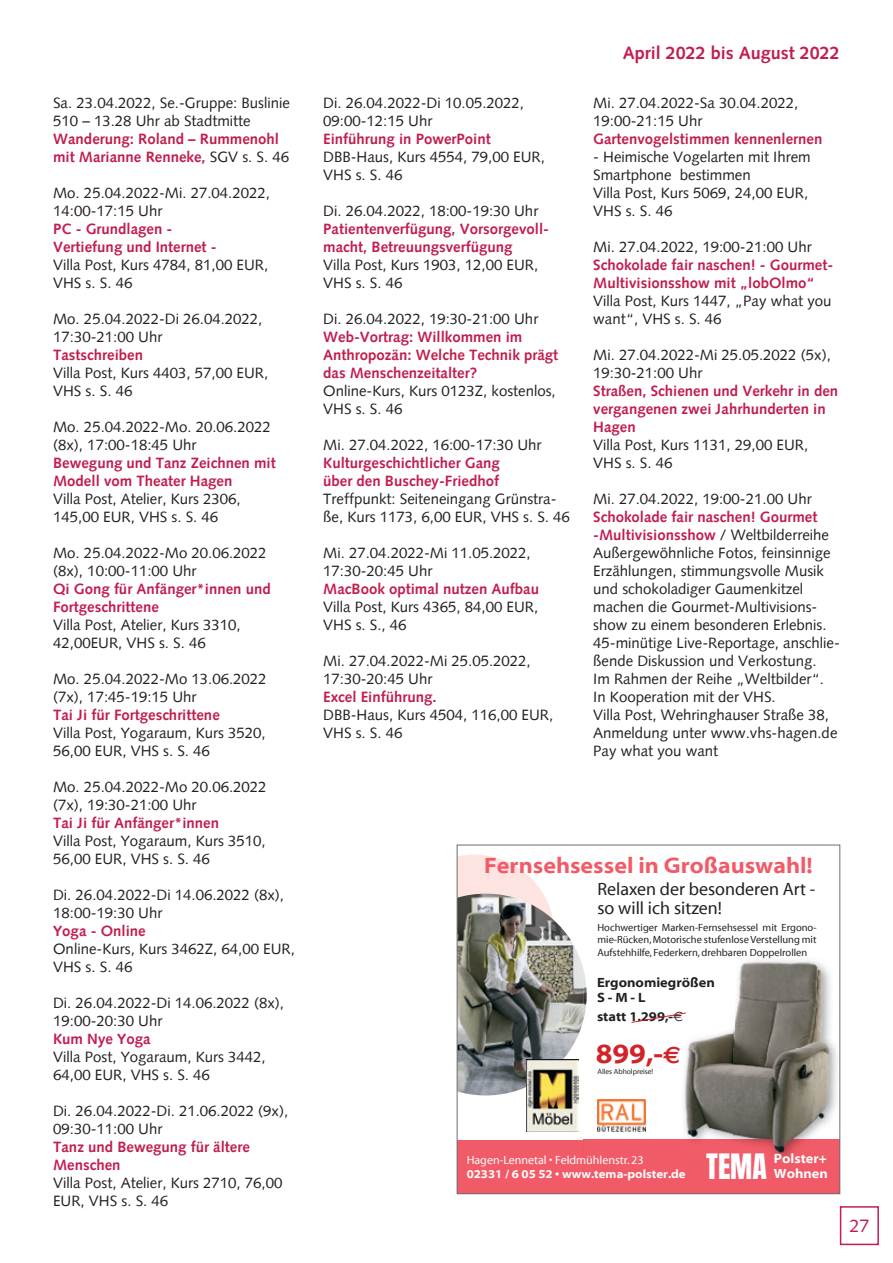
<style>
.page{position:relative;width:893px;height:1263px;background:#fff}
.page>*{position:absolute;margin:0;border:0;box-sizing:border-box;transform-origin:0 0}
.t1{font:28.2px "Myriad Bold 2";color:#d1232a}
.t2{font:22.5px "Myriad Bold 2";color:#f05b67}
.t3{font:18px/19.5px "Myriad";color:#231f20}
.t4{font:700 18px "Syntax";color:#c11e4e}
.t5{font:18px "Syntax";color:#c11e4e}
.t6{font:15px/18px "Syntax";color:#231f20}
.t7{font:700 15px/18px "Syntax";color:#c11e4e}
.t8{font:13.5px/15px "Myriad Bold 2";color:#231f20}
.t9{font:13.35px/14.7px "Myriad Bold 2";color:#fff;text-align:right}
.t10{font:12px "Myriad";color:#fff}
.t11{font:12px "Myriad Bold 2";color:#fff}
.t12{font:10.5px/12.6px "Myriad";color:#231f20;text-align:justify}
.t13{font:7.5px "Myriad";color:#231f20}
.s1{font-weight:400;color:#231f20}
.s2{font-weight:700;color:#c11e4e}
.s3{font-family:"Euro Sans"}
.s4{font-family:"Euro Sans";font-weight:700;font-size:23.7px}
.s5{font-family:"Anton";font-size:29.7px}
</style>
<div class="page">
<div style="left:840px;top:1206px;width:39px;height:39px;border:2px solid #c11e4e"></div>
<svg style="left:459px;top:855px;width:84px;height:39px"></svg>
<img style="left:459px;top:894px;width:125px;height:201px">
<div style="left:457px;top:1140px;width:383px;height:53px;background:#f05b67"></div>
<img style="left:584px;top:1139px;width:51px;height:1px">
<img style="left:635px;top:1139px;width:46px;height:1px">
<img style="left:584px;top:973px;width:3px;height:44px">
<img style="left:692px;top:1140px;width:112px;height:18px">
<img style="left:681px;top:960px;width:157px;height:180px">
<svg style="left:631px;top:1012px;width:56px;height:11px"></svg>
<img style="left:527px;top:1059px;width:51px;height:72px">
<img style="left:597px;top:1099px;width:49px;height:33px">
<div style="left:457px;top:845px;width:383px;height:349px;border:1px solid #6c6d70"></div>
<p class="t6" style="left:53px;top:95px;width:238px">Sa. 23.04.2022, Se.-Gruppe: Buslinie<br>510 – 13.28 Uhr ab Stadtmitte</p>
<p class="t7" style="left:53px;top:131px;width:237px">Wanderung: Roland – Rummenohl mit Marianne Renneke, <span class="s1">SGV s. S. 46</span></p>
<p class="t6" style="left:53px;top:185px;width:218px">Mo. 25.04.2022-Mi. 27.04.2022,<br>14:00-17:15 Uhr</p>
<p class="t7" style="left:53px;top:221px;width:165px">PC - Grundlagen -<br>Vertiefung und Internet -</p>
<p class="t6" style="left:53px;top:257px;width:217px">Villa Post, Kurs 4784, 81,00 EUR,<br>VHS s. S. 46</p>
<p class="t6" style="left:53px;top:311px;width:211px">Mo. 25.04.2022-Di 26.04.2022,<br>17:30-21:00 Uhr</p>
<p class="t7" style="left:53px;top:347px;width:91px">Tastschreiben</p>
<p class="t6" style="left:53px;top:365px;width:217px">Villa Post, Kurs 4403, 57,00 EUR,<br>VHS s. S. 46</p>
<p class="t6" style="left:53px;top:419px;width:219px">Mo. 25.04.2022-Mo. 20.06.2022 (8x), 17:00-18:45 Uhr</p>
<p class="t7" style="left:53px;top:455px;width:224px">Bewegung und Tanz Zeichnen mit<br>Modell vom Theater Hagen</p>
<p class="t6" style="left:53px;top:491px;width:189px">Villa Post, Atelier, Kurs 2306,<br>145,00 EUR, VHS s. S. 46</p>
<p class="t6" style="left:53px;top:545px;width:215px">Mo. 25.04.2022-Mo 20.06.2022 (8x), 10:00-11:00 Uhr</p>
<p class="t7" style="left:53px;top:581px;width:219px">Qi Gong für Anfänger*innen und<br>Fortgeschrittene</p>
<p class="t6" style="left:53px;top:617px;width:189px">Villa Post, Atelier, Kurs 3310,<br>42,00EUR, VHS s. S. 46</p>
<p class="t6" style="left:53px;top:671px;width:215px">Mo. 25.04.2022-Mo 13.06.2022 (7x), 17:45-19:15 Uhr</p>
<p class="t7" style="left:53px;top:707px;width:168px">Tai Ji für Fortgeschrittene</p>
<p class="t6" style="left:53px;top:725px;width:214px">Villa Post, Yogaraum, Kurs 3520,<br>56,00 EUR, VHS s. S. 46</p>
<p class="t6" style="left:53px;top:779px;width:215px">Mo. 25.04.2022-Mo 20.06.2022 (7x), 19:30-21:00 Uhr</p>
<p class="t7" style="left:53px;top:815px;width:167px">Tai Ji für Anfänger*innen</p>
<p class="t6" style="left:53px;top:833px;width:214px">Villa Post, Yogaraum, Kurs 3510,<br>56,00 EUR, VHS s. S. 46</p>
<p class="t6" style="left:53px;top:887px;width:232px">Di. 26.04.2022-Di 14.06.2022 (8x),<br>18:00-19:30 Uhr</p>
<p class="t7" style="left:53px;top:923px;width:94px">Yoga - Online</p>
<p class="t6" style="left:53px;top:941px;width:243px">Online-Kurs, Kurs 3462Z, 64,00 EUR,<br>VHS s. S. 46</p>
<p class="t6" style="left:53px;top:995px;width:232px">Di. 26.04.2022-Di 14.06.2022 (8x),<br>19:00-20:30 Uhr</p>
<p class="t7" style="left:53px;top:1031px;width:99px">Kum Nye Yoga</p>
<p class="t6" style="left:53px;top:1049px;width:214px">Villa Post, Yogaraum, Kurs 3442,<br>64,00 EUR, VHS s. S. 46</p>
<p class="t6" style="left:53px;top:1103px;width:237px">Di. 26.04.2022-Di. 21.06.2022 (9x),<br>09:30-11:00 Uhr</p>
<p class="t7" style="left:53px;top:1139px;width:198px">Tanz und Bewegung für ältere<br>Menschen</p>
<p class="t6" style="left:53px;top:1175px;width:231px">Villa Post, Atelier, Kurs 2710, 76,00<br>EUR, VHS s. S. 46</p>
<p class="t6" style="left:323px;top:95px;width:202px">Di. 26.04.2022-Di 10.05.2022,<br>09:00-12:15 Uhr</p>
<p class="t7" style="left:323px;top:131px;width:169px">Einführung in PowerPoint</p>
<p class="t6" style="left:323px;top:149px;width:223px">DBB-Haus, Kurs 4554, 79,00 EUR,<br>VHS s. S. 46</p>
<p class="t6" style="left:323px;top:203px;width:217px">Di. 26.04.2022, 18:00-19:30 Uhr</p>
<p class="t7" style="left:323px;top:221px;width:227px">Patientenverfügung, Vorsorgevoll&shy;macht, Betreuungsverfügung</p>
<p class="t6" style="left:323px;top:257px;width:217px">Villa Post, Kurs 1903, 12,00 EUR,<br>VHS s. S. 46</p>
<p class="t6" style="left:323px;top:311px;width:217px">Di. 26.04.2022, 19:30-21:00 Uhr</p>
<p class="t7" style="left:323px;top:329px;width:237px">Web-Vortrag: Willkommen im<br>Anthropozän: Welche Technik prägt das Menschenzeitalter?</p>
<p class="t6" style="left:323px;top:383px;width:234px">Online-Kurs, Kurs 0123Z, kostenlos,<br>VHS s. S. 46</p>
<p class="t6" style="left:323px;top:437px;width:220px">Mi. 27.04.2022, 16:00-17:30 Uhr</p>
<p class="t7" style="left:323px;top:455px;width:178px">Kulturgeschichtlicher Gang über den Buschey-Friedhof</p>
<p class="t6" style="left:323px;top:491px;width:248px">Treffpunkt: Seiteneingang Grünstra&shy;ße, Kurs 1173, 6,00 EUR, VHS s. S. 46</p>
<p class="t6" style="left:323px;top:545px;width:209px">Mi. 27.04.2022-Mi 11.05.2022,<br>17:30-20:45 Uhr</p>
<p class="t7" style="left:323px;top:581px;width:217px">MacBook optimal nutzen Aufbau</p>
<p class="t6" style="left:323px;top:599px;width:217px">Villa Post, Kurs 4365, 84,00 EUR,<br>VHS s. S., 46</p>
<p class="t6" style="left:323px;top:653px;width:209px">Mi. 27.04.2022-Mi 25.05.2022,<br>17:30-20:45 Uhr</p>
<p class="t7" style="left:323px;top:689px;width:115px">Excel Einführung.</p>
<p class="t6" style="left:323px;top:707px;width:232px">DBB-Haus, Kurs 4504, 116,00 EUR,<br>VHS s. S. 46</p>
<p class="t4" style="left:623px;top:44px;width:219px">April 2022 bis August 2022</p>
<p class="t6" style="left:593px;top:95px;width:207px">Mi. 27.04.2022-Sa 30.04.2022,<br>19:00-21:15 Uhr</p>
<p class="t7" style="left:593px;top:131px;width:231px">Gartenvogelstimmen kennenlernen</p>
<p class="t6" style="left:593px;top:149px;width:219px">- Heimische Vogelarten mit Ihrem<br>Smartphone bestimmen<br>Villa Post, Kurs 5069, 24,00 EUR,<br>VHS s. S. 46</p>
<p class="t6" style="left:593px;top:239px;width:220px">Mi. 27.04.2022, 19:00-21:00 Uhr</p>
<p class="t7" style="left:593px;top:257px;width:241px">Schokolade fair naschen! - Gourmet-<br>Multivisionsshow mit „lobOlmo“</p>
<p class="t6" style="left:593px;top:293px;width:240px">Villa Post, Kurs 1447, „Pay what you want“, VHS s. S. 46</p>
<p class="t6" style="left:593px;top:347px;width:239px">Mi. 27.04.2022-Mi 25.05.2022 (5x),<br>19:30-21:00 Uhr</p>
<p class="t7" style="left:593px;top:383px;width:247px">Straßen, Schienen und Verkehr in den vergangenen zwei Jahrhunderten in<br>Hagen</p>
<p class="t6" style="left:593px;top:437px;width:217px">Villa Post, Kurs 1131, 29,00 EUR,<br>VHS s. S. 46</p>
<p class="t6" style="left:593px;top:491px;width:220px">Mi. 27.04.2022, 19:00-21.00 Uhr</p>
<p class="t6" style="left:593px;top:509px;width:248px"><span class="s2">Schokolade fair naschen! Gourmet -Multivisionsshow</span> / Weltbilderreihe Außergewöhnliche Fotos, feinsinnige Erzählungen, stimmungsvolle Musik und schokoladiger Gaumenkitzel machen die Gourmet-Multivisions&shy;show zu einem besonderen Erlebnis.<br>45-minütige Live-Reportage, anschlie&shy;ßende Diskussion und Verkostung.<br>Im Rahmen der Reihe „Weltbilder“.<br>In Kooperation mit der VHS.<br>Villa Post, Wehringhauser Straße 38, Anmeldung unter www.vhs-hagen.de Pay what you want</p>
<h2 class="t2" style="left:484px;top:853px;width:330px">Fernsehsessel in Großauswahl!</h2>
<p class="t3" style="left:597px;top:880px;width:220px">Relaxen der besonderen Art - so will ich sitzen!</p>
<p class="t12" style="left:597px;top:921px;width:221px">Hochwertiger Marken-Fernsehsessel mit Ergono&shy;mie-Rücken, Motorische stufenlose Verstellung mit Aufstehhilfe, Federkern, drehbaren Doppelrollen</p>
<p class="t8" style="left:597px;top:975px;width:119px">Ergonomiegrößen<br>S - M - L</p>
<p class="t8" style="left:597px;top:1010px;width:88px">statt 1.299,-<span class="s3">€</span></p>
<h1 class="t1" style="left:596px;top:1038px;width:87px">899,-<span class="s4">€</span></h1>
<p class="t13" style="left:597px;top:1067px;width:57px">Alles Abholpreise!</p>
<p class="t10" style="left:467px;top:1154px;width:178px">Hagen-Lennetal • Feldmühlenstr. 23</p>
<p class="t11" style="left:467px;top:1168px;width:220px">02331 / 6 05 52 • www.tema-polster.de</p>
<p class="t9" style="left:706px;top:1152px;width:123px">Polster+<br><span class="s5">TEMA</span> Wohnen</p>
<p class="t5" style="left:849px;top:1218px;width:22px">27</p>
</div>
